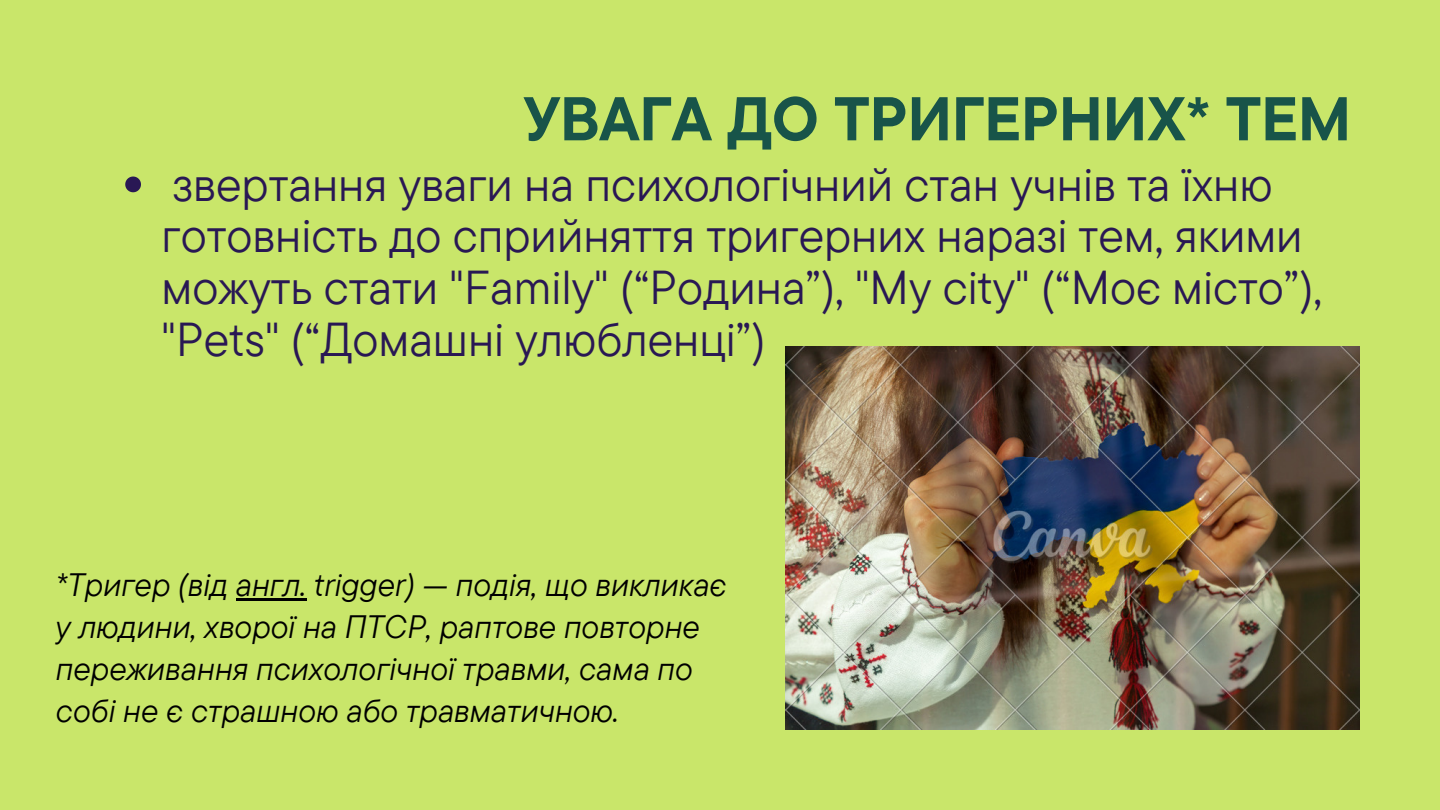
<style>
.page{position:relative;width:1440px;height:810px;background:#c9e66a}
.page>*{position:absolute;margin:0;border:0;box-sizing:border-box;transform-origin:0 0}
.t1{font:700 61.6px "TT Commons Pro";color:#185449}
.t2{font:47.4px/51.8px "TT Commons Pro";color:#291854}
.t3{font:italic 32.3px/42px "TT Commons Pro";color:#000}
</style>
<div class="page">
<img style="left:785px;top:347px;width:574px;height:382px">
<svg style="left:125px;top:177px;width:16px;height:15px"></svg>
<hr style="left:236px;top:598px;width:70px;height:3px;background:#000">
<p class="t1" style="left:523px;top:79px;width:829px">УВАГА ДО ТРИГЕРНИХ* ТЕМ</p>
<p class="t2" style="left:162px;top:157px;width:1162px">звертання уваги на психологічний стан учнів та їхню готовність до сприйняття тригерних наразі тем, якими можуть стати "Family" (“Родина”), "My city" (“Моє місто”), "Pets" (“Домашні улюбленці”)</p>
<p class="t3" style="left:56px;top:563px;width:672px">*Тригер (від англ. trigger) — подія, що викликає у людини, хворої на ПТСР, раптове повторне переживання психологічної травми, сама по собі не є страшною або травматичною.</p>
</div>
